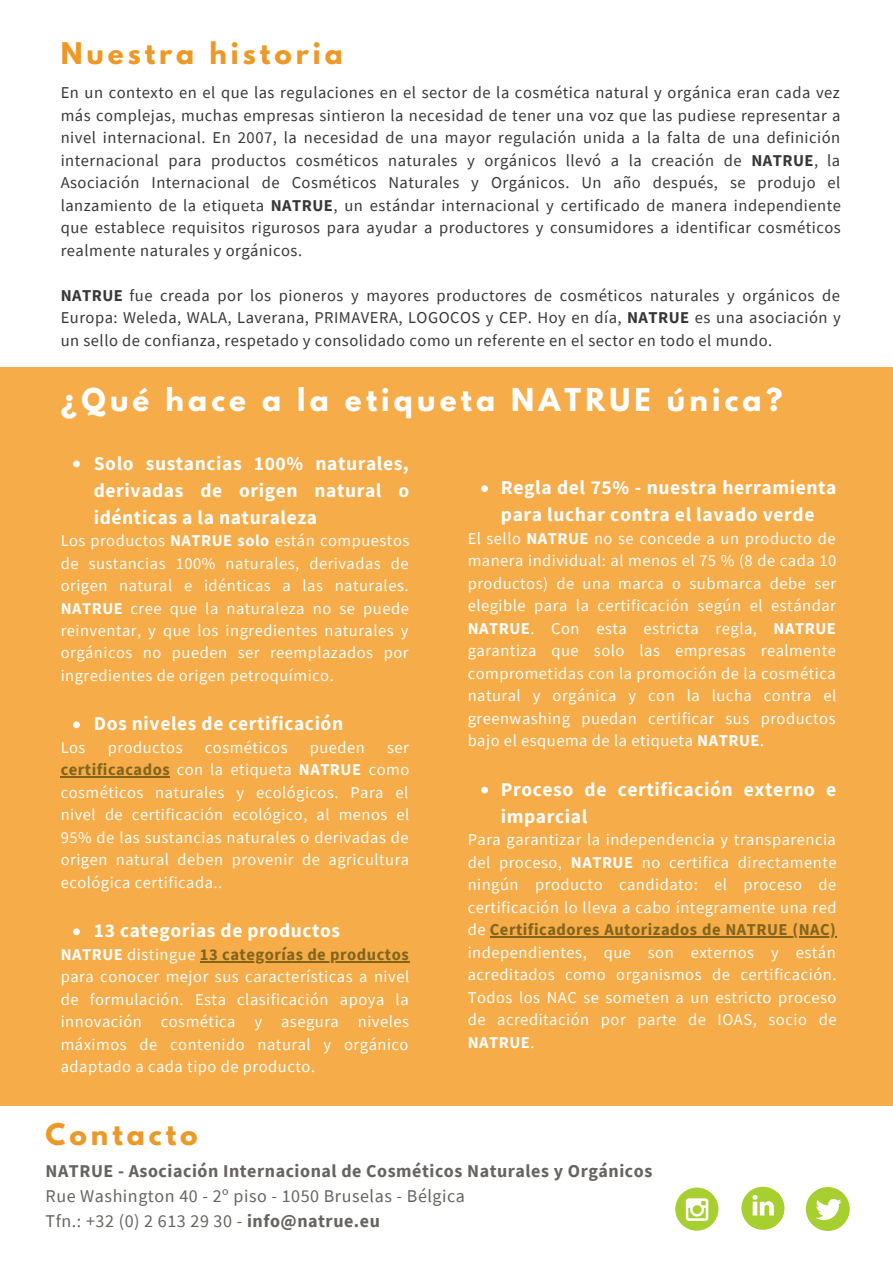
<style>
.page{position:relative;width:893px;height:1264px;background:#fff}
.page>*{position:absolute;margin:0;border:0;box-sizing:border-box;transform-origin:0 0}
.t1{font:700 27.9px "League Spartan";letter-spacing:.15em;color:#fff}
.t2{font:700 26.4px "League Spartan";letter-spacing:.15em;color:#ed9927}
.t3{font:700 19.5px/27px "Source Sans Pro";letter-spacing:.03em;color:#fff}
.t4{font:18px "Source Sans Pro";letter-spacing:.03em;color:#676361}
.t5{font:700 18px "Source Sans Pro";letter-spacing:.03em;color:#676361}
.t6{font:16.5px/22.5px "Source Sans Pro";letter-spacing:.03em;color:#fff;text-align:justify}
.t7{font:16.5px/22.5px "Source Sans Pro";letter-spacing:.03em;color:#373737;text-align:justify}
.s1{font-weight:700}
.s2{font-weight:700;color:#82641d}
</style>
<div class="page">
<div style="left:0;top:367px;width:892px;height:738px;background:#f6ac48"></div>
<div style="left:805px;top:1186px;width:44px;height:44px;background:#a8cf30;border-radius:50%"></div>
<svg style="left:816px;top:1198px;width:25px;height:22px"></svg>
<div style="left:675px;top:1187px;width:43px;height:43px;background:#a8cf30;border-radius:50%"></div>
<svg style="left:685px;top:1198px;width:23px;height:22px"></svg>
<svg style="left:741px;top:1186px;width:43px;height:43px"></svg>
<svg style="left:747px;top:1192px;width:38px;height:38px"></svg>
<svg style="left:73px;top:460px;width:7px;height:7px"></svg>
<svg style="left:73px;top:721px;width:7px;height:7px"></svg>
<svg style="left:73px;top:928px;width:7px;height:7px"></svg>
<hr style="left:61px;top:776px;width:109px;height:1px;background:#82641d">
<hr style="left:200px;top:961px;width:209px;height:1px;background:#82641d">
<svg style="left:481px;top:485px;width:7px;height:7px"></svg>
<svg style="left:481px;top:786px;width:7px;height:7px"></svg>
<hr style="left:490px;top:936px;width:346px;height:1px;background:#82641d">
<p class="t2" style="left:61px;top:41px;width:284px">Nuestra historia</p>
<p class="t7" style="left:61px;top:81px;width:781px">En un contexto en el que las regulaciones en el sector de la cosmética natural y orgánica eran cada vez más complejas, muchas empresas sintieron la necesidad de tener una voz que las pudiese representar a nivel internacional. En 2007, la necesidad de una mayor regulación unida a la falta de una definición internacional para productos cosméticos naturales y orgánicos llevó a la creación de <span class="s1">NATRUE</span>, la Asociación Internacional de Cosméticos Naturales y Orgánicos. Un año después, se produjo el lanzamiento de la etiqueta <span class="s1">NATRUE</span>, un estándar internacional y certificado de manera independiente que establece requisitos rigurosos para ayudar a productores y consumidores a identificar cosméticos realmente naturales y orgánicos.</p>
<p class="t7" style="left:61px;top:283px;width:781px"><span class="s1">NATRUE</span> fue creada por los pioneros y mayores productores de cosméticos naturales y orgánicos de Europa: Weleda, WALA, Laverana, PRIMAVERA, LOGOCOS y CEP. Hoy en día, <span class="s1">NATRUE</span> es una asociación y un sello de confianza, respetado y consolidado como un referente en el sector en todo el mundo.</p>
<p class="t1" style="left:61px;top:385px;width:723px">¿Qué hace a la etiqueta NATRUE única?</p>
<p class="t3" style="left:94px;top:449px;width:317px;text-align:justify">Solo sustancias 100% naturales, derivadas de origen natural o idénticas a la naturaleza</p>
<p class="t6" style="left:61px;top:529px;width:350px">Los productos <span class="s1">NATRUE solo</span> están compuestos de sustancias 100% naturales, derivadas de origen natural e idénticas a las naturales.<br><span class="s1">NATRUE</span> cree que la naturaleza no se puede reinventar, y que los ingredientes naturales y orgánicos no pueden ser reemplazados por ingredientes de origen petroquímico.</p>
<p class="t3" style="left:94px;top:710px;width:251px">Dos niveles de certificación</p>
<p class="t6" style="left:61px;top:735px;width:26px">Los</p>
<p class="t6" style="left:108px;top:735px;width:76px">productos</p>
<p class="t6" style="left:205px;top:735px;width:84px">cosméticos</p>
<p class="t6" style="left:310px;top:735px;width:57px">pueden</p>
<p class="t6" style="left:61px;top:735px;width:350px;text-indent:326px">ser <span class="s2">certificacados</span> con la etiqueta <span class="s1">NATRUE</span> como cosméticos naturales y ecológicos. Para el nivel de certificación ecológico, al menos el 95% de las sustancias naturales o derivadas de origen natural deben provenir de agricultura ecológica certificada..</p>
<p class="t3" style="left:94px;top:917px;width:248px">13 categorias de productos</p>
<p class="t6" style="left:61px;top:942px;width:350px"><span class="s1">NATRUE</span> distingue <span class="s2">13 categorías de productos </span>para conocer mejor sus características a nivel de formulación. Esta clasificación apoya la innovación cosmética y asegura niveles máximos de contenido natural y orgánico adaptado a cada tipo de producto.</p>
<p class="t2" style="left:46px;top:1121px;width:154px">Contacto</p>
<p class="t3" style="left:501px;top:474px;width:337px">Regla del 75% - nuestra herramienta para luchar contra el lavado verde</p>
<p class="t6" style="left:467px;top:526px;width:370px">El sello <span class="s1">NATRUE</span> no se concede a un producto de manera individual: al menos el 75 % (8 de cada 10 productos) de una marca o submarca debe ser elegible para la certificación según el estándar <span class="s1">NATRUE</span>. Con esta estricta regla, <span class="s1">NATRUE </span>garantiza que solo las empresas realmente comprometidas con la promoción de la cosmética natural y orgánica y con la lucha contra el greenwashing puedan certificar sus productos bajo el esquema de la etiqueta <span class="s1">NATRUE</span>.</p>
<p class="t3" style="left:501px;top:775px;width:337px">Proceso de certificación externo e imparcial</p>
<p class="t6" style="left:467px;top:828px;width:370px">Para garantizar la independencia y transparencia del proceso, <span class="s1">NATRUE</span> no certifica directamente ningún producto candidato: el proceso de certificación lo lleva a cabo íntegramente una red de <span class="s2">Certificadores Autorizados de NATRUE (NAC) </span>independientes, que son externos y están acreditados como organismos de certificación.<br>Todos los NAC se someten a un estricto proceso de acreditación por parte de IOAS, socio de <span class="s1">NATRUE</span>.</p>
<p class="t5" style="left:46px;top:1159px;width:608px">NATRUE - Asociación Internacional de Cosméticos Naturales y Orgánicos</p>
<p class="t4" style="left:46px;top:1183px;width:421px">Rue Washington 40 - 2º piso - 1050 Bruselas - Bélgica</p>
<p class="t4" style="left:46px;top:1208px;width:336px">Tfn.: +32 (0) 2 613 29 30 - <span class="s1">info@natrue.eu</span></p>
</div>
